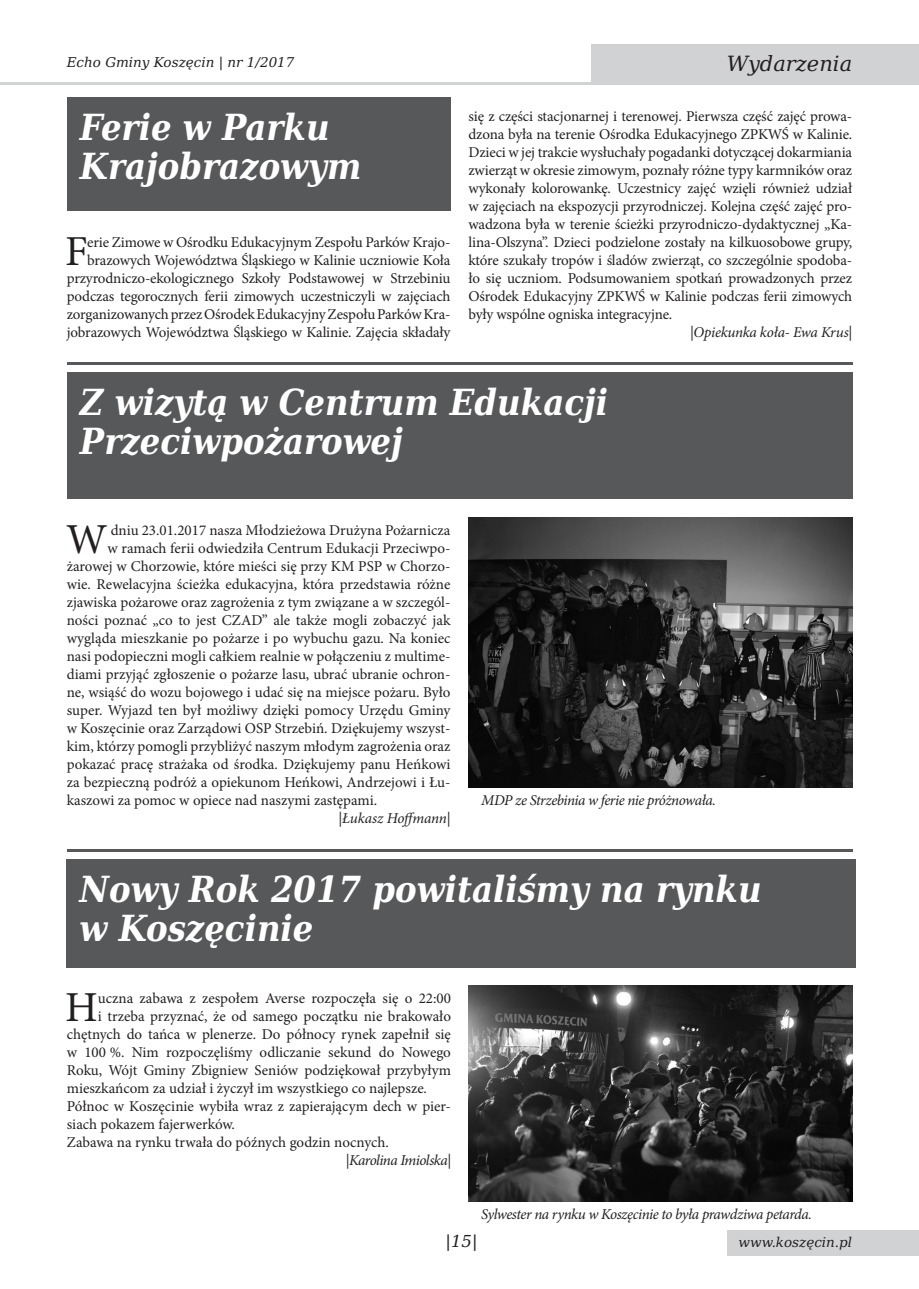
<style>
.page{position:relative;width:919px;height:1289px;background:#fff}
.page>*{position:absolute;margin:0;border:0;box-sizing:border-box;transform-origin:0 0}
.t1{font:42.75px "Minion Pro";color:#231f20}
.t2{font:italic 700 36px/39px "DejaVu Serif Condensed";color:#fff}
.t3{font:italic 21px "DejaVu Serif";color:#231f20}
.t4{font:italic 16.5px "DejaVu Serif";color:#231f20}
.t5{font:15px/18px "Minion Pro";color:#231f20;text-align:right}
.t6{font:italic 15px "Minion Pro";letter-spacing:-.03em;color:#231f20}
.t7{font:italic 15px "Minion Pro";letter-spacing:-.01em;color:#231f20}
.t8{font:italic 13.5px "DejaVu Serif";color:#231f20}
</style>
<div class="page">
<div style="left:591px;top:44px;width:327px;height:41px;background:#d1d2d4"></div>
<div style="left:727px;top:1229px;width:191px;height:26px;background:#d1d2d4"></div>
<hr style="left:13px;top:82px;width:640px;height:3px;background:#d1d2d4">
<svg style="left:0;top:82px;width:13px;height:3px"></svg>
<hr style="left:67px;top:362px;width:785px;height:3px;background:#57585a">
<div style="left:67px;top:373px;width:785px;height:126px;background:#57585a"></div>
<img style="left:468px;top:517px;width:384px;height:270px">
<hr style="left:67px;top:848px;width:785px;height:3px;background:#57585a">
<div style="left:67px;top:98px;width:383px;height:113px;background:#57585a"></div>
<div style="left:67px;top:859px;width:788px;height:108px;background:#57585a"></div>
<img style="left:468px;top:985px;width:384px;height:216px">
<p class="t8" style="left:67px;top:52px;width:229px">Echo Gminy Koszęcin | nr 1/2017</p>
<h2 class="t2" style="left:80px;top:107px;width:283px">Ferie w Parku<br>Krajobrazowym</h2>
<p class="t5" style="left:67px;top:233px;width:385px">erie Zimowe w Ośrodku Edukacyjnym Zespołu Parków Krajo&shy;brazowych Województwa Śląskiego w Kalinie uczniowie Koła przyrodniczo-ekologicznego Szkoły Podstawowej w Strzebiniu podczas tegorocznych ferii zimowych uczestniczyli w zajęciach zorganizowanych przez Ośrodek Edukacyjny Zespołu Parków Kra&shy;jobrazowych Województwa Śląskiego w Kalinie. Zajęcia składały</p>
<h1 class="t1" style="left:65px;top:222px;width:24px">F</h1>
<h3 class="t3" style="left:726px;top:48px;width:127px">Wydarzenia</h3>
<p class="t5" style="left:468px;top:107px;width:385px;text-align:justify">się z części stacjonarnej i terenowej. Pierwsza część zajęć prowa&shy;dzona była na terenie Ośrodka Edukacyjnego ZPKWŚ w Kalinie.<br>Dzieci w jej trakcie wysłuchały pogadanki dotyczącej dokarmiania zwierząt w okresie zimowym, poznały różne typy karmników oraz wykonały kolorowankę. Uczestnicy zajęć wzięli również udział w zajęciach na ekspozycji przyrodniczej. Kolejna część zajęć pro&shy;wadzona była w terenie ścieżki przyrodniczo-dydaktycznej „Ka&shy;lina-Olszyna”. Dzieci podzielone zostały na kilkuosobowe grupy, które szukały tropów i śladów zwierząt, co szczególnie spodoba&shy;ło się uczniom. Podsumowaniem spotkań prowadzonych przez Ośrodek Edukacyjny ZPKWŚ w Kalinie podczas ferii zimowych były wspólne ogniska integracyjne.</p>
<p class="t6" style="left:690px;top:322px;width:163px">|Opiekunka koła- Ewa Krus|</p>
<h2 class="t2" style="left:80px;top:382px;width:529px">Z wizytą w Centrum Edukacji<br>Przeciwpożarowej</h2>
<h1 class="t1" style="left:66px;top:510px;width:43px">W</h1>
<p class="t5" style="left:111px;top:521px;width:341px">dniu 23.01.2017 nasza Młodzieżowa Drużyna Pożarnicza</p>
<p class="t5" style="left:108px;top:539px;width:344px">w ramach ferii odwiedziła Centrum Edukacji Przeciwpo-</p>
<p class="t5" style="left:67px;top:557px;width:385px">żarowej w Chorzowie, które mieści się przy KM PSP w Chorzo-</p>
<p class="t5" style="left:67px;top:575px;width:385px">wie. Rewelacyjna ścieżka edukacyjna, która przedstawia różne</p>
<p class="t5" style="left:67px;top:593px;width:385px">zjawiska pożarowe oraz zagrożenia z tym związane a w szczegól-</p>
<p class="t5" style="left:67px;top:611px;width:385px">ności poznać „co to jest CZAD” ale także mogli zobaczyć jak</p>
<p class="t5" style="left:67px;top:629px;width:385px">wygląda mieszkanie po pożarze i po wybuchu gazu. Na koniec</p>
<p class="t5" style="left:67px;top:647px;width:385px">nasi podopieczni mogli całkiem realnie w połączeniu z multime-</p>
<p class="t5" style="left:67px;top:665px;width:385px">diami przyjąć zgłoszenie o pożarze lasu, ubrać ubranie ochron-</p>
<p class="t5" style="left:67px;top:683px;width:385px">ne, wsiąść do wozu bojowego i udać się na miejsce pożaru. Było</p>
<p class="t5" style="left:67px;top:701px;width:385px">super. Wyjazd ten był możliwy dzięki pomocy Urzędu Gminy</p>
<p class="t5" style="left:67px;top:719px;width:385px">w Koszęcinie oraz Zarządowi OSP Strzebiń. Dziękujemy wszyst-</p>
<p class="t5" style="left:67px;top:737px;width:385px">kim, którzy pomogli przybliżyć naszym młodym zagrożenia oraz</p>
<p class="t5" style="left:67px;top:755px;width:385px">pokazać pracę strażaka od środka. Dziękujemy panu Heńkowi</p>
<p class="t5" style="left:67px;top:773px;width:385px">za bezpieczną podróż a opiekunom Heńkowi, Andrzejowi i Łu-</p>
<p class="t5" style="left:67px;top:791px;width:312px">kaszowi za pomoc w opiece nad naszymi zastępami.</p>
<p class="t7" style="left:338px;top:808px;width:114px">|Łukasz Hoffmann|</p>
<p class="t6" style="left:481px;top:790px;width:236px">MDP ze Strzebinia w ferie nie próżnowała.</p>
<h2 class="t2" style="left:80px;top:868px;width:683px">Nowy Rok 2017 powitaliśmy na rynku w Koszęcinie</h2>
<h1 class="t1" style="left:65px;top:978px;width:34px">H</h1>
<p class="t5" style="left:98px;top:989px;width:354px">uczna zabawa z zespołem Averse rozpoczęła się o 22:00</p>
<p class="t5" style="left:98px;top:1007px;width:354px">i trzeba przyznać, że od samego początku nie brakowało</p>
<p class="t5" style="left:67px;top:1025px;width:385px">chętnych do tańca w plenerze. Do północy rynek zapełnił się</p>
<p class="t5" style="left:67px;top:1043px;width:385px">w 100 %. Nim rozpoczęliśmy odliczanie sekund do Nowego</p>
<p class="t5" style="left:67px;top:1061px;width:385px">Roku, Wójt Gminy Zbigniew Seniów podziękował przybyłym</p>
<p class="t5" style="left:67px;top:1079px;width:362px">mieszkańcom za udział i życzył im wszystkiego co najlepsze.</p>
<p class="t5" style="left:67px;top:1097px;width:385px">Północ w Koszęcinie wybiła wraz z zapierającym dech w pier-</p>
<p class="t5" style="left:67px;top:1115px;width:170px">siach pokazem fajerwerków.</p>
<p class="t5" style="left:67px;top:1133px;width:323px">Zabawa na rynku trwała do późnych godzin nocnych.</p>
<p class="t6" style="left:346px;top:1150px;width:107px">|Karolina Imiolska|</p>
<p class="t6" style="left:481px;top:1204px;width:332px">Sylwester na rynku w Koszęcinie to była prawdziwa petarda.</p>
<p class="t4" style="left:445px;top:1228px;width:34px">|15|</p>
<p class="t8" style="left:738px;top:1231px;width:115px">www.koszęcin.pl</p>
</div>
